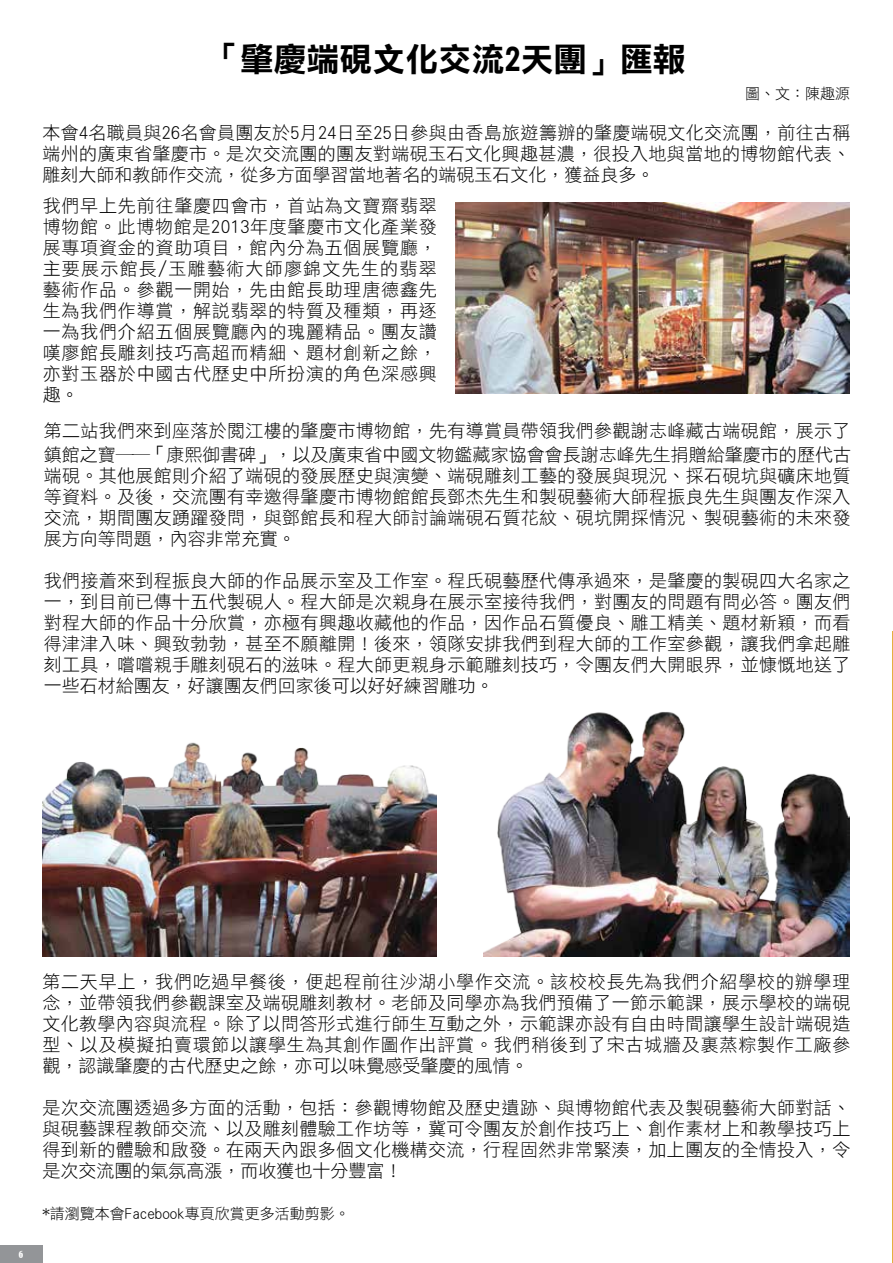
<style>
.page{position:relative;width:893px;height:1263px;background:#fff}
.page>*{position:absolute;margin:0;border:0;box-sizing:border-box;transform-origin:0 0}
.t1{font:33px "DF Li Hei W7 WIN BF";color:#000}
.t2{font:18px/21px "DF Li Hei W3 WIN BF";letter-spacing:.02em;color:#000;text-align:justify}
.t3{font:15px "DF Li Hei W3 WIN BF";color:#000}
.t4{font:condensed 9px "Bernard";color:#fff}
</style>
<div class="page">
<img style="left:456px;top:202px;width:394px;height:191px">
<img style="left:42px;top:742px;width:395px;height:215px">
<img style="left:483px;top:712px;width:366px;height:245px">
<hr style="left:892px;top:631px;width:1px;height:632px;background:#e5af41">
<div style="left:0;top:1245px;width:42px;height:18px;background:#939598"></div>
<h1 class="t1" style="left:207px;top:43px;width:480px">「肇慶端硯文化交流2天團」匯報</h1>
<p class="t3" style="left:745px;top:86px;width:107px">圖、文：陳趣源</p>
<p class="t2" style="left:42px;top:122px;width:810px">本會4名職員與26名會員團友於5月24日至25日參與由香島旅遊籌辦的肇慶端硯文化交流團，前往古稱端州的廣東省肇慶市。是次交流團的團友對端硯玉石文化興趣甚濃，很投入地與當地的博物館代表、雕刻大師和教師作交流，從多方面學習當地著名的端硯玉石文化，獲益良多。</p>
<p class="t2" style="left:43px;top:195px;width:396px">我們早上先前往肇慶四會市，首站為文寶齋翡翠博物館。此博物館是2013年度肇慶市文化產業發展專項資金的資助項目，館內分為五個展覽廳，主要展示館長/玉雕藝術大師廖錦文先生的翡翠藝術作品。參觀一開始，先由館長助理唐德鑫先生為我們作導賞，解說翡翠的特質及種類，再逐一為我們介紹五個展覽廳內的瑰麗精品。團友讚嘆廖館長雕刻技巧高超而精細、題材創新之餘，亦對玉器於中國古代歷史中所扮演的角色深感興趣。</p>
<p class="t2" style="left:44px;top:418px;width:809px;line-height:24px">第二站我們來到座落於閱江樓的肇慶市博物館，先有導賞員帶領我們參觀謝志峰藏古端硯館，展示了鎮館之寶──「康熙御書碑」，以及廣東省中國文物鑑藏家協會會長謝志峰先生捐贈給肇慶市的歷代古</p>
<p class="t2" style="left:44px;top:465px;width:808px">端硯。其他展館則介紹了端硯的發展歷史與演變、端硯雕刻工藝的發展與現況、採石硯坑與礦床地質等資料。及後，交流團有幸邀得肇慶市博物館館長鄧杰先生和製硯藝術大師程振良先生與團友作深入交流，期間團友踴躍發問，與鄧館長和程大師討論端硯石質花紋、硯坑開採情況、製硯藝術的未來發展方向等問題，內容非常充實。</p>
<p class="t2" style="left:44px;top:570px;width:808px">我們接着來到程振良大師的作品展示室及工作室。程氏硯藝歷代傳承過來，是肇慶的製硯四大名家之一，到目前已傳十五代製硯人。程大師是次親身在展示室接待我們，對團友的問題有問必答。團友們對程大師的作品十分欣賞，亦極有興趣收藏他的作品，因作品石質優良、雕工精美、題材新穎，而看得津津入味、興致勃勃，甚至不願離開！後來，領隊安排我們到程大師的工作室參觀，讓我們拿起雕刻工具，嚐嚐親手雕刻硯石的滋味。程大師更親身示範雕刻技巧，令團友們大開眼界，並慷慨地送了一些石材給團友，好讓團友們回家後可以好好練習雕功。</p>
<p class="t4" style="left:19px;top:1249px;width:6px">6</p>
<p class="t2" style="left:42px;top:971px;width:810px">第二天早上，我們吃過早餐後，便起程前往沙湖小學作交流。該校校長先為我們介紹學校的辦學理念，並帶領我們參觀課室及端硯雕刻教材。老師及同學亦為我們預備了一節示範課，展示學校的端硯文化教學內容與流程。除了以問答形式進行師生互動之外，示範課亦設有自由時間讓學生設計端硯造型、以及模擬拍賣環節以讓學生為其創作圖作出評賞。我們稍後到了宋古城牆及裹蒸粽製作工廠參觀，認識肇慶的古代歷史之餘，亦可以味覺感受肇慶的風情。</p>
<p class="t2" style="left:42px;top:1097px;width:809px">是次交流團透過多方面的活動，包括：參觀博物館及歷史遺跡、與博物館代表及製硯藝術大師對話、與硯藝課程教師交流、以及雕刻體驗工作坊等，冀可令團友於創作技巧上、創作素材上和教學技巧上得到新的體驗和啟發。在兩天內跟多個文化機構交流，行程固然非常緊湊，加上團友的全情投入，令是次交流團的氣氛高漲，而收獲也十分豐富！</p>
<p class="t3" style="left:42px;top:1206px;width:309px">*請瀏覽本會Facebook專頁欣賞更多活動剪影。</p>
</div>
